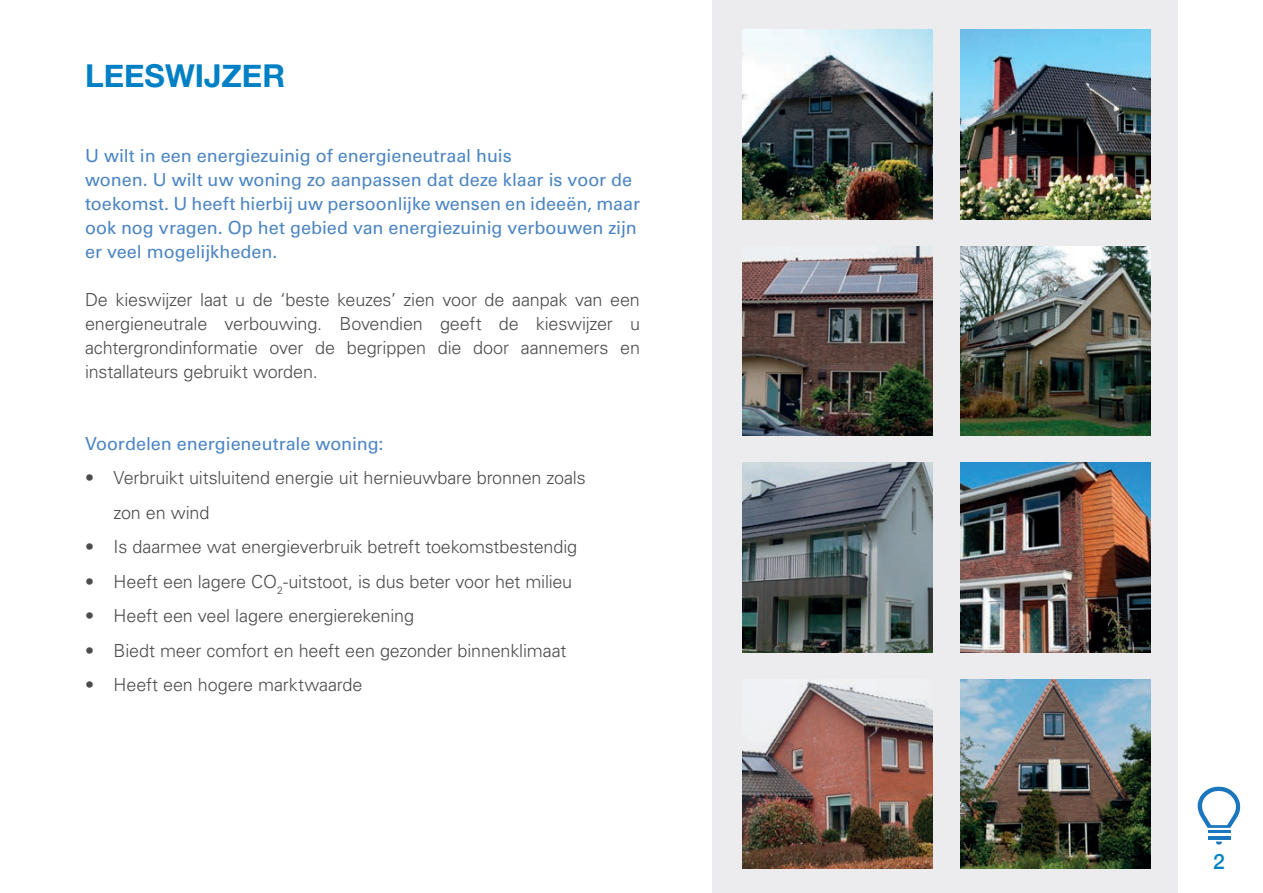
<style>
.page{position:relative;width:1263px;height:893px;background:#fff}
.page>*{position:absolute;margin:0;border:0;box-sizing:border-box;transform-origin:0 0}
.t1{font:700 31.5px "Helvetica Neue";color:#0080c4}
.t2{font:500 21px "Helvetica Neue";color:#0080c4}
.t3{font:300 18px/24px "Univers LT Std";letter-spacing:-.01em;color:#4b4c4d;text-align:justify}
.t4{font:18px/24px "Univers LT Std";color:#4c85c4}
</style>
<div class="page">
<div style="left:712px;top:0;width:466px;height:893px;background:#ececee"></div>
<svg style="left:1198px;top:786px;width:43px;height:59px"></svg>
<img style="left:743px;top:30px;width:189px;height:189px">
<img style="left:743px;top:246px;width:189px;height:190px">
<img style="left:743px;top:463px;width:189px;height:189px">
<img style="left:743px;top:681px;width:189px;height:188px">
<img style="left:961px;top:30px;width:189px;height:189px">
<img style="left:961px;top:246px;width:189px;height:190px">
<img style="left:961px;top:463px;width:189px;height:189px">
<img style="left:961px;top:679px;width:189px;height:190px">
<h1 class="t1" style="left:85px;top:51px;width:202px">LEESWIJZER</h1>
<p class="t4" style="left:85px;top:144px;width:556px">U wilt in een energiezuinig of energieneutraal huis<br>wonen. U wilt uw woning zo aanpassen dat deze klaar is voor de toekomst. U heeft hierbij uw persoonlijke wensen en ideeën, maar ook nog vragen. Op het gebied van energiezuinig verbouwen zijn er veel mogelijkheden.</p>
<p class="t3" style="left:85px;top:287px;width:556px">De kieswijzer laat u de ‘beste keuzes’ zien voor de aanpak van een energieneutrale verbouwing. Bovendien geeft de kieswijzer u achtergrondinformatie over de begrippen die door aannemers en installateurs gebruikt worden.</p>
<p class="t4" style="left:85px;top:431px;width:300px">Voordelen energieneutrale woning:</p>
<p class="t3" style="left:114px;top:461px;width:474px;line-height:34.5px;text-indent:-28px">• Verbruikt uitsluitend energie uit hernieuwbare bronnen zoals zon en wind</p>
<p class="t3" style="left:85px;top:535px;width:494px">• Is daarmee wat energieverbruik betreft toekomstbestendig</p>
<p class="t3" style="left:85px;top:569px;width:489px">• Heeft een lagere CO<sub>2</sub>-uitstoot, is dus beter voor het milieu</p>
<p class="t3" style="left:85px;top:604px;width:330px">• Heeft een veel lagere energierekening</p>
<p class="t3" style="left:85px;top:638px;width:483px">• Biedt meer comfort en heeft een gezonder binnenklimaat</p>
<p class="t3" style="left:85px;top:673px;width:279px">• Heeft een hogere marktwaarde</p>
<p class="t2" style="left:1213px;top:844px;width:13px">2</p>
</div>
